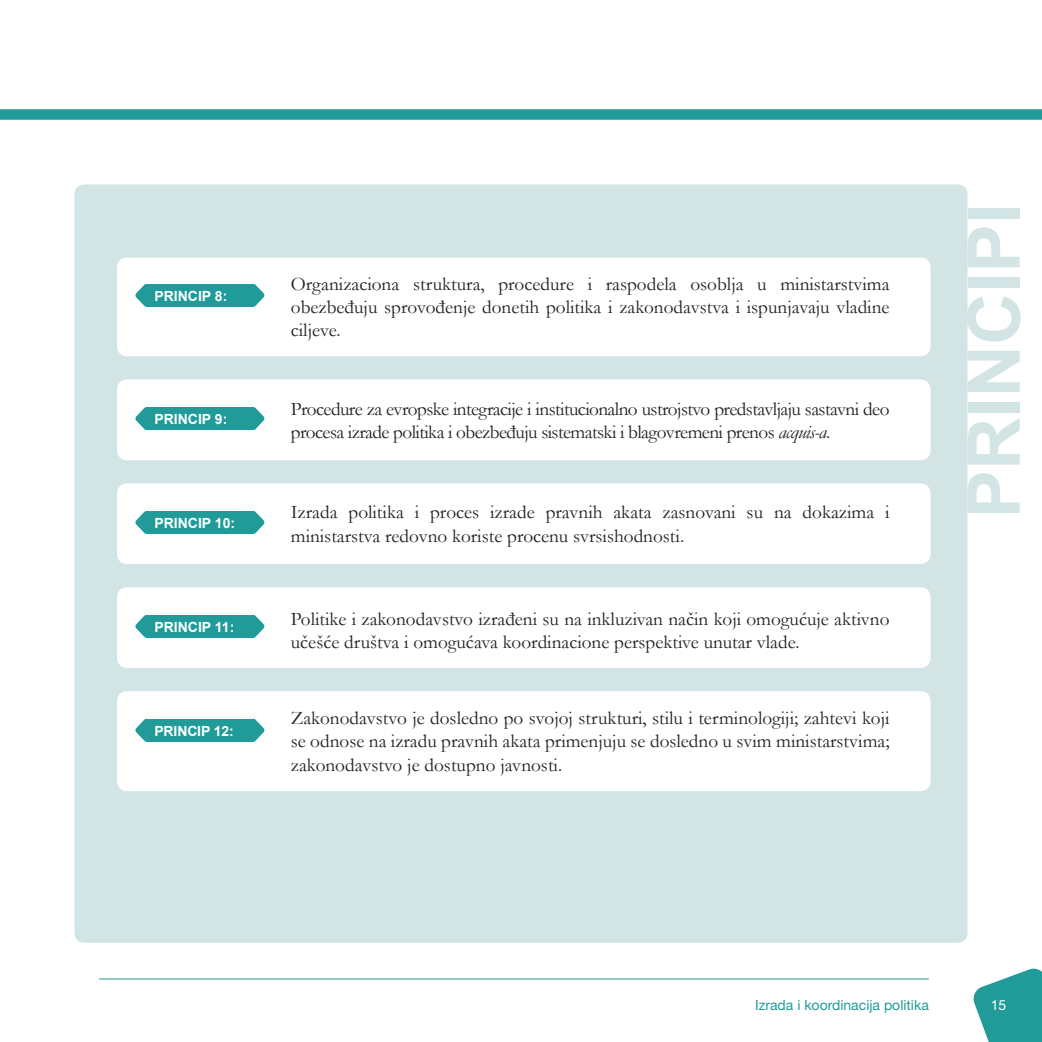
<style>
.page{position:relative;width:1042px;height:1042px;background:#fff}
.page>*{position:absolute;margin:0;border:0;box-sizing:border-box;transform-origin:0 0}
.Vertical_title{font:700 72.45px "Arial";color:#d2e4e4}
.Principles{font:19.25px/23.1px "Garamond";color:#231f20;text-align:justify}
.Principles-2{font:19.25px/23.1px "Garamond";letter-spacing:-.03em;color:#231f20}
.Bars__Principles___I{font:700 14px "Arial";color:#fff}
.t1{font:14px "Helvetica Neue LT Std";color:#209b99}
.t2{font:14px "Helvetica Neue LT Std";color:#fff}
.s1{font-style:italic}
</style>
<div class="page">
<hr style="left:99px;top:978px;width:830px;height:1px;background:#209b99">
<div style="left:0;top:109px;width:1042px;height:11px;background:#209b99"></div>
<div style="left:74px;top:184px;width:893px;height:759px;background:#d2e4e4;border-radius:10px"></div>
<div style="left:117px;top:258px;width:813px;height:98px;background:#fff;border-radius:10px"></div>
<svg style="left:253px;top:284px;width:12px;height:23px"></svg>
<div style="left:146px;top:284px;width:107px;height:23px;background:#209b99"></div>
<svg style="left:135px;top:284px;width:11px;height:23px"></svg>
<div style="left:117px;top:379px;width:813px;height:81px;background:#fff;border-radius:10px"></div>
<svg style="left:253px;top:407px;width:12px;height:23px"></svg>
<div style="left:146px;top:407px;width:107px;height:23px;background:#209b99"></div>
<svg style="left:135px;top:407px;width:11px;height:23px"></svg>
<div style="left:117px;top:483px;width:813px;height:81px;background:#fff;border-radius:10px"></div>
<svg style="left:253px;top:511px;width:12px;height:23px"></svg>
<div style="left:146px;top:511px;width:107px;height:23px;background:#209b99"></div>
<svg style="left:135px;top:511px;width:11px;height:23px"></svg>
<div style="left:117px;top:587px;width:813px;height:81px;background:#fff;border-radius:10px"></div>
<svg style="left:253px;top:615px;width:12px;height:23px"></svg>
<div style="left:146px;top:615px;width:107px;height:23px;background:#209b99"></div>
<svg style="left:135px;top:615px;width:11px;height:23px"></svg>
<div style="left:117px;top:691px;width:813px;height:100px;background:#fff;border-radius:10px"></div>
<svg style="left:242px;top:718px;width:23px;height:24px"></svg>
<div style="left:146px;top:719px;width:107px;height:22px;background:#209b99"></div>
<svg style="left:135px;top:718px;width:22px;height:24px"></svg>
<svg style="left:973px;top:968px;width:69px;height:74px"></svg>
<p class="Bars__Principles___I" style="left:154px;top:286px;width:74px">PRINCIP 8:</p>
<p class="Bars__Principles___I" style="left:154px;top:409px;width:74px">PRINCIP 9:</p>
<p class="Bars__Principles___I" style="left:154px;top:513px;width:82px">PRINCIP 10:</p>
<p class="Bars__Principles___I" style="left:154px;top:617px;width:81px">PRINCIP 11:</p>
<p class="Bars__Principles___I" style="left:154px;top:721px;width:81px">PRINCIP 12:</p>
<p class="Principles" style="left:291px;top:272px;width:600px">Organizaciona struktura, procedure i raspodela osoblja u ministarstvima obezbeđuju sprovođenje donetih politika i zakonodavstva i ispunjavaju vladine ciljeve.</p>
<p class="Principles-2" style="left:291px;top:396px;width:600px">Procedure za evropske integracije i institucionalno ustrojstvo predstavljaju sastavni deo procesa izrade politika i obezbeđuju sistematski i blagovremeni prenos <span class="s1">acquis-a</span>.</p>
<p class="Principles" style="left:291px;top:500px;width:600px">Izrada politika i proces izrade pravnih akata zasnovani su na dokazima i ministarstva redovno koriste procenu svrsishodnosti.</p>
<p class="Principles" style="left:291px;top:607px;width:600px">Politike i zakonodavstvo izrađeni su na inkluzivan način koji omogućuje aktivno učešće društva i omogućava koordinacione perspektive unutar vlade.</p>
<p class="Principles" style="left:291px;top:706px;width:600px">Zakonodavstvo je dosledno po svojoj strukturi, stilu i terminologiji; zahtevi koji se odnose na izradu pravnih akata primenjuju se dosledno u svim ministarstvima; zakonodavstvo je dostupno javnosti.</p>
<p class="Vertical_title" style="left:946px;top:518px;width:316px;rotate:-90deg">PRINCIPI</p>
<p class="t1" style="left:755px;top:996px;width:175px">Izrada i koordinacija politika</p>
<p class="t2" style="left:990px;top:996px;width:17px">15</p>
</div>
